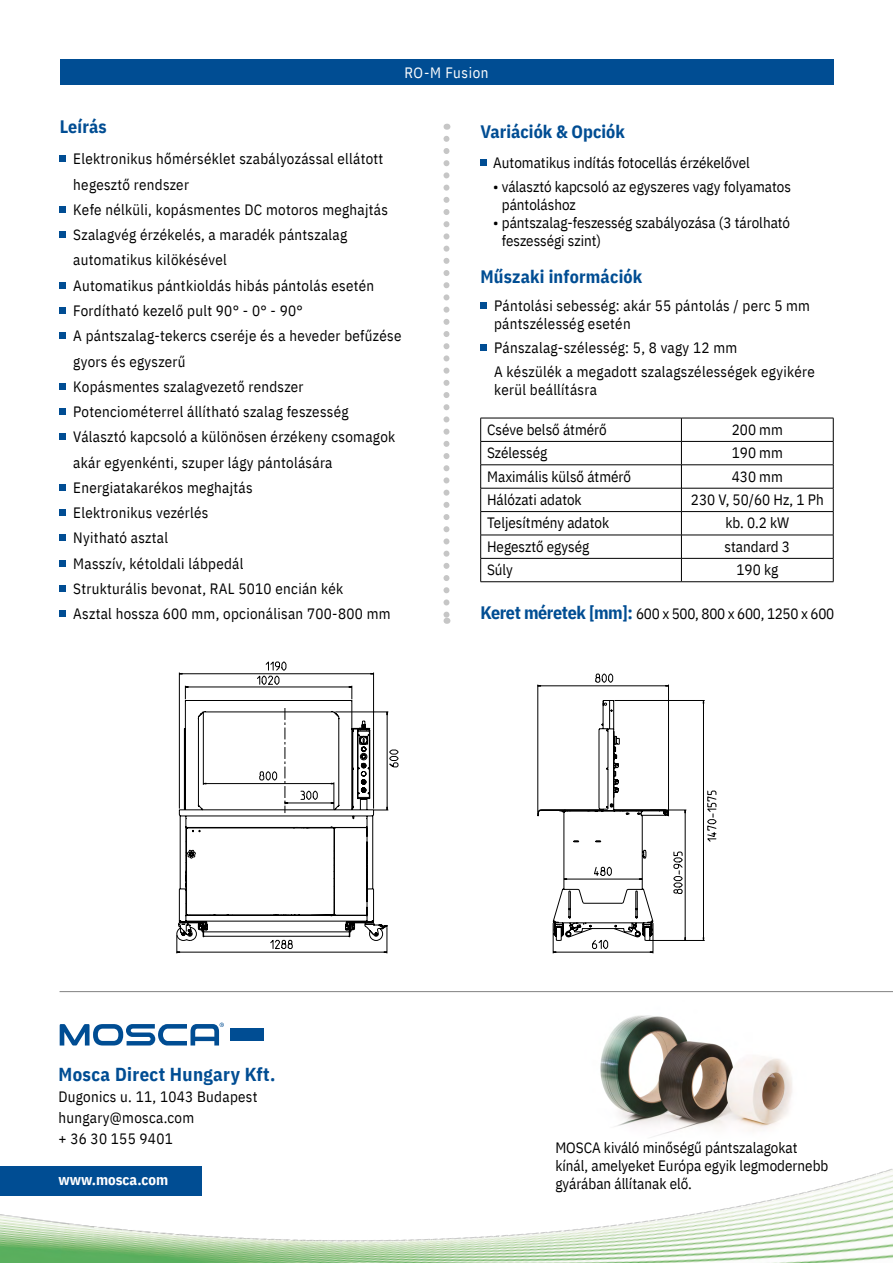
<style>
.page{position:relative;width:893px;height:1263px;background:#fff}
.page>*{position:absolute;margin:0;border:0;box-sizing:border-box;transform-origin:0 0}
.t1{font:700 18.75px "IBM Plex Sans Cond";letter-spacing:.02em;color:#004d93}
.t2{font:700 18px "IBM Plex Sans Cond";letter-spacing:.01em;color:#004d93}
.t3{font:15px/25.2px "IBM Plex Sans Cond";letter-spacing:.02em;color:#000}
.t4{font:15px/18px "IBM Plex Sans Cond";color:#000}
.t5{font:15px "IBM Plex Sans Cond";letter-spacing:-.02em;color:#000}
.t6{font:700 15px "IBM Plex Sans Cond";color:#fff}
.t7{font:15px "IBM Plex Sans Cond";letter-spacing:.04em;color:#fff}
.s1{font-weight:700;font-size:18px;color:#004d93}
</style>
<div class="page">
<div style="left:480px;top:159px;width:7px;height:6px;background:#004d93"></div>
<div style="left:480px;top:302px;width:7px;height:6px;background:#004d93"></div>
<div style="left:480px;top:344px;width:7px;height:6px;background:#004d93"></div>
<img style="left:0;top:1029px;width:893px;height:234px">
<img style="left:568px;top:1015px;width:253px;height:139px">
<div style="left:60px;top:60px;width:773px;height:25px;background:#004d93"></div>
<svg style="left:60px;top:156px;width:6px;height:6px"></svg>
<div style="left:60px;top:206px;width:6px;height:7px;background:#004d93"></div>
<svg style="left:60px;top:232px;width:6px;height:6px"></svg>
<svg style="left:60px;top:282px;width:6px;height:6px"></svg>
<div style="left:60px;top:307px;width:6px;height:7px;background:#004d93"></div>
<svg style="left:60px;top:333px;width:6px;height:6px"></svg>
<svg style="left:60px;top:383px;width:6px;height:6px"></svg>
<div style="left:60px;top:408px;width:6px;height:7px;background:#004d93"></div>
<svg style="left:60px;top:434px;width:6px;height:6px"></svg>
<div style="left:60px;top:484px;width:6px;height:7px;background:#004d93"></div>
<div style="left:60px;top:509px;width:6px;height:7px;background:#004d93"></div>
<svg style="left:60px;top:535px;width:6px;height:6px"></svg>
<svg style="left:60px;top:560px;width:6px;height:6px"></svg>
<div style="left:60px;top:585px;width:6px;height:7px;background:#004d93"></div>
<div style="left:60px;top:610px;width:6px;height:7px;background:#004d93"></div>
<hr style="left:480px;top:418px;width:201px;height:1px;background:#000">
<hr style="left:681px;top:418px;width:152px;height:1px;background:#000">
<hr style="left:480px;top:441px;width:201px;height:1px;background:#000">
<hr style="left:681px;top:441px;width:152px;height:1px;background:#000">
<hr style="left:480px;top:464px;width:201px;height:1px;background:#000">
<hr style="left:681px;top:464px;width:152px;height:1px;background:#000">
<hr style="left:480px;top:488px;width:201px;height:1px;background:#000">
<hr style="left:681px;top:488px;width:152px;height:1px;background:#000">
<hr style="left:480px;top:511px;width:201px;height:1px;background:#000">
<hr style="left:681px;top:511px;width:152px;height:1px;background:#000">
<hr style="left:480px;top:535px;width:201px;height:1px;background:#000">
<hr style="left:681px;top:535px;width:152px;height:1px;background:#000">
<hr style="left:480px;top:558px;width:201px;height:1px;background:#000">
<svg style="left:480px;top:418px;width:1px;height:163px"></svg>
<hr style="left:681px;top:558px;width:152px;height:1px;background:#000">
<svg style="left:681px;top:418px;width:1px;height:163px"></svg>
<svg style="left:833px;top:418px;width:1px;height:163px"></svg>
<hr style="left:480px;top:581px;width:201px;height:1px;background:#000">
<hr style="left:681px;top:581px;width:152px;height:1px;background:#000">
<svg style="left:443px;top:139px;width:6px;height:485px"></svg>
<div style="left:230px;top:1028px;width:34px;height:13px;background:#004d93"></div>
<svg style="left:60px;top:1023px;width:164px;height:22px"></svg>
<hr style="left:60px;top:991px;width:833px;height:1px;background:#000">
<div style="left:0;top:1166px;width:201px;height:29px;background:#004d93"></div>
<svg style="left:177px;top:672px;width:528px;height:281px"></svg>
<svg style="left:176px;top:700px;width:493px;height:241px"></svg>
<svg style="left:361px;top:754px;width:6px;height:6px"></svg>
<svg style="left:673px;top:851px;width:10px;height:43px"></svg>
<svg style="left:593px;top:866px;width:19px;height:10px"></svg>
<svg style="left:592px;top:938px;width:16px;height:11px"></svg>
<svg style="left:707px;top:790px;width:10px;height:52px"></svg>
<svg style="left:595px;top:673px;width:18px;height:10px"></svg>
<svg style="left:259px;top:771px;width:18px;height:10px"></svg>
<svg style="left:382px;top:749px;width:17px;height:19px"></svg>
<svg style="left:270px;top:938px;width:23px;height:11px"></svg>
<svg style="left:256px;top:661px;width:31px;height:24px"></svg>
<svg style="left:300px;top:790px;width:18px;height:10px"></svg>
<p class="t7" style="left:404px;top:61px;width:86px">RO-M Fusion</p>
<p class="t2" style="left:60px;top:112px;width:49px">Leírás</p>
<p class="t3" style="left:73px;top:145px;width:330px">Elektronikus hőmérséklet szabályozással ellátott hegesztő rendszer<br>Kefe nélküli, kopásmentes DC motoros meghajtás Szalagvég érzékelés, a maradék pántszalag automatikus kilökésével<br>Automatikus pántkioldás hibás pántolás esetén Fordítható kezelő pult 90° - 0° - 90°<br>A pántszalag-tekercs cseréje és a heveder befűzése gyors és egyszerű<br>Kopásmentes szalagvezető rendszer Potenciométerrel állítható szalag feszesség Választó kapcsoló a különösen érzékeny csomagok akár egyenkénti, szuper lágy pántolására Energiatakarékos meghajtás<br>Elektronikus vezérlés<br>Nyitható asztal<br>Masszív, kétoldali lábpedál<br>Strukturális bevonat, RAL 5010 encián kék<br>Asztal hossza 600 mm, opcionálisan 700-800 mm</p>
<p class="t2" style="left:480px;top:117px;width:146px">Variációk &amp; Opciók</p>
<p class="t4" style="left:493px;top:152px;width:258px">Automatikus indítás fotocellás érzékelővel</p>
<p class="t4" style="left:502px;top:176px;width:291px;text-indent:-9px">• választó kapcsoló az egyszeres vagy folyamatos pántoláshoz</p>
<p class="t4" style="left:502px;top:212px;width:290px;text-indent:-9px">• pántszalag-feszesség szabályozása (3 tárolható feszességi szint)</p>
<p class="t2" style="left:480px;top:262px;width:163px">Műszaki információk</p>
<p class="t3" style="left:494px;top:295px;width:317px;line-height:18px">Pántolási sebesség: akár 55 pántolás / perc 5 mm pántszélesség esetén</p>
<p class="t3" style="left:494px;top:334px;width:322px;line-height:24px">Pánszalag-szélesség: 5, 8 vagy 12 mm<br>A készülék a megadott szalagszélességek egyikére</p>
<p class="t3" style="left:494px;top:375px;width:104px">kerül beállításra</p>
<p class="t4" style="left:487px;top:419px;width:121px">Cséve belső átmérő</p>
<p class="t3" style="left:732px;top:416px;width:53px">200 mm</p>
<p class="t4" style="left:487px;top:443px;width:62px">Szélesség</p>
<p class="t3" style="left:732px;top:439px;width:53px">190 mm</p>
<p class="t4" style="left:487px;top:466px;width:145px">Maximális külső átmérő</p>
<p class="t3" style="left:732px;top:462px;width:53px">430 mm</p>
<p class="t4" style="left:487px;top:489px;width:96px">Hálózati adatok</p>
<p class="t4" style="left:691px;top:489px;width:134px">230 V, 50/60 Hz, 1 Ph</p>
<p class="t4" style="left:487px;top:513px;width:124px">Teljesítmény adatok</p>
<p class="t3" style="left:725px;top:509px;width:65px">kb. 0.2 kW</p>
<p class="t4" style="left:487px;top:536px;width:104px">Hegesztő egység</p>
<p class="t4" style="left:725px;top:536px;width:67px">standard 3</p>
<p class="t3" style="left:487px;top:556px;width:27px">Súly</p>
<p class="t3" style="left:736px;top:556px;width:43px">190 kg</p>
<p class="t5" style="left:480px;top:602px;width:355px"><span class="s1">Keret méretek [mm]:</span> 600 x 500, 800 x 600, 1250 x 600</p>
<p class="t1" style="left:58px;top:1060px;width:218px">Mosca Direct Hungary Kft.</p>
<p class="t3" style="left:58px;top:1085px;width:201px;line-height:21px">Dugonics u. 11, 1043 Budapest hungary@mosca.com<br>+ 36 30 155 9401</p>
<p class="t6" style="left:58px;top:1167px;width:111px">www.mosca.com</p>
<p class="t4" style="left:555px;top:1137px;width:275px">MOSCA kiváló minőségű pántszalagokat kínál, amelyeket Európa egyik legmodernebb gyárában állítanak elő.</p>
</div>
